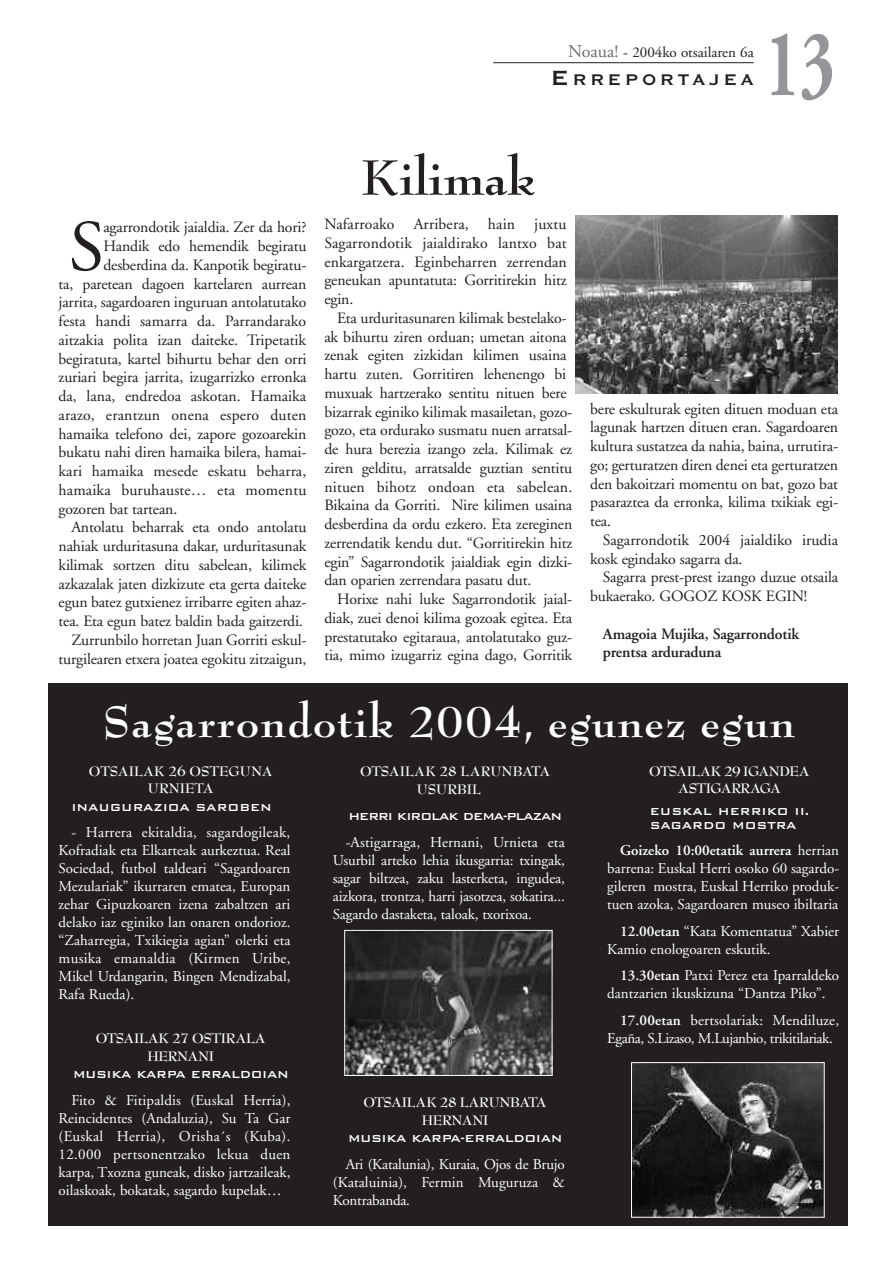
<style>
.page{position:relative;width:893px;height:1263px;background:#fff}
.page>*{position:absolute;margin:0;border:0;box-sizing:border-box;transform-origin:0 0}
.t1{font:700 95.55px "Adobe Garamond";color:#939598;scale:.7 1}
.t2{font:72.3px "Adobe Garamond";color:#231f20}
.t3{font:700 54px "Bernhard Modern";color:#231f20}
.t4{font:700 48px "Bernhard Modern";letter-spacing:.03em;color:#fff}
.t5{font:700 20.25px "Copperplate Gothic BT";letter-spacing:.17em;color:#231f20}
.t6{font:15.75px/18.8px "Adobe Garamond";letter-spacing:-.01em;color:#231f20;text-align:justify}
.t7{font:15.75px "Adobe Garamond";letter-spacing:.01em;color:#231f20}
.t8{font:600 15.75px/18.8px "Adobe Garamond";letter-spacing:-.01em;color:#231f20}
.t9{font:15px/18px "Adobe Garamond";color:#fff;text-align:justify}
.t10{font:700 15px/17.5px "Bernhard Modern";letter-spacing:-.025em;color:#fff;text-align:center}
.t11{font:15px/18px "Adobe Garamond";letter-spacing:-.03em;color:#fff}
.t12{font:700 15px/17.5px "Bernhard Modern";color:#fff;text-align:center}
.t13{font:15px "Adobe Garamond";color:#231f20}
.t14{font:500 13.5px/13.5px "Bank Gothic BT";color:#fff}
.t15{font:500 13.5px "Bank Gothic BT";letter-spacing:-.03em;color:#fff}
.t16{font:500 13.5px "Bank Gothic BT";letter-spacing:-.08em;color:#fff}
.s1{font-size:18px;color:#6c6d70}
.s2{font-size:27px}
.s3{font-weight:600}
</style>
<div class="page">
<img style="left:576px;top:216px;width:262px;height:177px">
<hr style="left:493px;top:62px;width:261px;height:1px;background:#231f20">
<div style="left:49px;top:684px;width:799px;height:542px;background:#231f20"></div>
<img style="left:346px;top:932px;width:204px;height:142px">
<div style="left:344px;top:930px;width:208px;height:146px;border:1px solid #fff"></div>
<img style="left:633px;top:1064px;width:190px;height:151px">
<div style="left:631px;top:1062px;width:194px;height:155px;border:1px solid #fff"></div>
<p class="t13" style="left:568px;top:47px;width:187px"><span class="s1">Noaua!</span> - 2004ko otsailaren 6a</p>
<p class="t5" style="left:551px;top:66px;width:205px"><span class="s2">E</span>RREPORTAJEA</p>
<h1 class="t1" style="left:765px;top:27px;width:101px">13</h1>
<h2 class="t2" style="left:69px;top:218px;width:37px">S</h2>
<p class="t6" style="left:103px;top:219px;width:205px">agarrondotik jaialdia. Zer da hori?</p>
<p class="t6" style="left:103px;top:238px;width:205px">Handik edo hemendik begiratu</p>
<p class="t6" style="left:103px;top:257px;width:205px">desberdina da. Kanpotik begiratu-</p>
<p class="t6" style="left:59px;top:276px;width:249px">ta, paretean dagoen kartelaren aurrean</p>
<p class="t6" style="left:59px;top:294px;width:249px">jarrita, sagardoaren inguruan antolatutako</p>
<p class="t6" style="left:59px;top:313px;width:249px">festa handi samarra da. Parrandarako</p>
<p class="t6" style="left:59px;top:332px;width:249px">aitzakia polita izan daiteke. Tripetatik</p>
<p class="t6" style="left:59px;top:351px;width:249px">begiratuta, kartel bihurtu behar den orri</p>
<p class="t6" style="left:59px;top:369px;width:249px">zuriari begira jarrita, izugarrizko erronka</p>
<p class="t6" style="left:59px;top:388px;width:249px">da, lana, endredoa askotan. Hamaika</p>
<p class="t7" style="left:59px;top:409px;width:249px">arazo, erantzun onena espero duten</p>
<p class="t6" style="left:59px;top:426px;width:249px">hamaika telefono dei, zapore gozoarekin</p>
<p class="t6" style="left:59px;top:444px;width:249px">bukatu nahi diren hamaika bilera, hamai-</p>
<p class="t6" style="left:59px;top:463px;width:249px">kari hamaika mesede eskatu beharra,</p>
<p class="t7" style="left:59px;top:484px;width:249px">hamaika buruhauste… eta momentu</p>
<p class="t6" style="left:59px;top:501px;width:120px">gozoren bat tartean.</p>
<p class="t6" style="left:71px;top:519px;width:237px">Antolatu beharrak eta ondo antolatu</p>
<p class="t6" style="left:59px;top:538px;width:249px">nahiak urduritasuna dakar, urduritasunak</p>
<p class="t6" style="left:59px;top:557px;width:249px">kilimak sortzen ditu sabelean, kilimek</p>
<p class="t6" style="left:59px;top:576px;width:249px">azkazalak jaten dizkizute eta gerta daiteke</p>
<p class="t6" style="left:59px;top:594px;width:249px">egun batez gutxienez irribarre egiten ahaz-</p>
<p class="t6" style="left:59px;top:613px;width:246px">tea. Eta egun batez baldin bada gaitzerdi.</p>
<p class="t6" style="left:71px;top:632px;width:237px">Zurrunbilo horretan Juan Gorriti eskul-</p>
<p class="t6" style="left:59px;top:651px;width:249px">turgilearen etxera joatea egokitu zitzaigun,</p>
<h3 class="t3" style="left:361px;top:153px;width:176px">Kilimak</h3>
<p class="t6" style="left:324px;top:216px;width:244px">Nafarroako Arribera, hain juxtu Sagarrondotik jaialdirako lantxo bat enkargatzera. Eginbeharren zerrendan geneukan apuntatuta: Gorritirekin hitz egin.</p>
<p class="t6" style="left:324px;top:310px;width:249px;text-align:left;text-indent:13px">Eta urduritasunaren kilimak bestelako&shy;ak bihurtu ziren orduan; umetan aitona zenak egiten zizkidan kilimen usaina hartu zuten. Gorritiren lehenengo bi muxuak hartzerako sentitu nituen bere bizarrak eginiko kilimak masailetan, gozo&shy;gozo, eta ordurako susmatu nuen arratsal&shy;de hura berezia izango zela. Kilimak ez ziren gelditu, arratsalde guztian sentitu nituen bihotz ondoan eta sabelean.<br>Bikaina da Gorriti. Nire kilimen usaina desberdina da ordu ezkero. Eta zereginen zerrendatik kendu dut. “Gorritirekin hitz egin” Sagarrondotik jaialdiak egin dizki&shy;dan oparien zerrendara pasatu dut.</p>
<p class="t6" style="left:324px;top:591px;width:249px;text-indent:13px">Horixe nahi luke Sagarrondotik jaial&shy;diak, zuei denoi kilima gozoak egitea. Eta prestatutako egitaraua, antolatutako guz&shy;tia, mimo izugarriz egina dago, Gorritik</p>
<p class="t6" style="left:590px;top:401px;width:249px">bere eskulturak egiten dituen moduan eta lagunak hartzen dituen eran. Sagardoaren kultura sustatzea da nahia, baina, urrutira&shy;go; gerturatzen diren denei eta gerturatzen den bakoitzari momentu on bat, gozo bat pasaraztea da erronka, kilima txikiak egi&shy;tea.</p>
<p class="t6" style="left:590px;top:532px;width:249px;text-indent:13px">Sagarrondotik 2004 jaialdiko irudia kosk egindako sagarra da.</p>
<p class="t6" style="left:590px;top:569px;width:249px;text-indent:13px">Sagarra prest-prest izango duzue otsaila bukaerako. GOGOZ KOSK EGIN!</p>
<p class="t8" style="left:603px;top:626px;width:198px">Amagoia Mujika, Sagarrondotik prentsa arduraduna</p>
<h3 class="t4" style="left:103px;top:700px;width:693px">Sagarrondotik 2004, egunez egun</h3>
<p class="t12" style="left:89px;top:763px;width:185px">OTSAILAK 26 OSTEGUNA<br>URNIETA</p>
<p class="t14" style="left:71px;top:799px;width:202px">INAUGURAZIOA SAROBEN</p>
<p class="t9" style="left:59px;top:825px;width:233px;text-indent:13px">- Harrera ekitaldia, sagardogileak, Kofradiak eta Elkarteak aurkeztua. Real Sociedad, futbol taldeari “Sagardoaren Mezulariak” ikurraren ematea, Europan zehar Gipuzkoaren izena zabaltzen ari delako iaz eginiko lan onaren ondorioz. “Zaharregia, Txikiegia agian” olerki eta musika emanaldia (Kirmen Uribe, Mikel Urdangarin, Bingen Mendizabal, Rafa Rueda).</p>
<p class="t10" style="left:96px;top:1030px;width:172px">OTSAILAK 27 OSTIRALA<br>HERNANI</p>
<p class="t15" style="left:73px;top:1066px;width:217px">MUSIKA KARPA ERRALDOIAN</p>
<p class="t9" style="left:59px;top:1092px;width:233px;text-indent:13px">Fito &amp; Fitipaldis (Euskal Herria), Reincidentes (Andaluzia), Su Ta Gar (Euskal Herria), Orisha´s (Kuba).<br>12.000 pertsonentzako lekua duen karpa, Txozna guneak, disko jartzaileak, oilaskoak, bokatak, sagardo kupelak…</p>
<p class="t10" style="left:649px;top:763px;width:162px">OTSAILAK 29 IGANDEA<br>ASTIGARRAGA</p>
<p class="t14" style="left:650px;top:804px;width:161px">EUSKAL HERRIKO II.<br>SAGARDO MOSTRA</p>
<p class="t9" style="left:607px;top:843px;width:233px;text-indent:13px"><span class="s3">Goizeko 10:00etatik aurrera</span> herrian barrena: Euskal Herri osoko 60 sagardo&shy;gileren mostra, Euskal Herriko produk&shy;tuen azoka, Sagardoaren museo ibiltaria</p>
<p class="t9" style="left:607px;top:923px;width:233px;text-indent:13px"><span class="s3">12.00etan</span> “Kata Komentatua” Xabier<br>Kamio enologoaren eskutik.</p>
<p class="t9" style="left:607px;top:968px;width:233px;text-indent:13px"><span class="s3">13.30etan</span> Patxi Perez eta Iparraldeko dantzarien ikuskizuna “Dantza Piko”.</p>
<p class="t11" style="left:607px;top:1012px;width:233px;text-indent:13px"><span class="s3">17.00etan</span> bertsolariak: Mendiluze,<br>Egaña, S.Lizaso, M.Lujanbio, trikitilariak.</p>
<p class="t12" style="left:417px;top:762px;width:135px;line-height:18px;text-align:left;text-indent:-57px">OTSAILAK 28 LARUNBATA<br>USURBIL</p>
<p class="t16" style="left:348px;top:808px;width:215px">HERRI KIROLAK DEMA-PLAZAN</p>
<p class="t9" style="left:333px;top:834px;width:233px;text-indent:13px">-Astigarraga, Hernani, Urnieta eta Usurbil arteko lehia ikusgarria: txingak, sagar biltzea, zaku lasterketa, ingudea, aizkora, trontza, harri jasotzea, sokatira...<br>Sagardo dastaketa, taloak, txorixoa.</p>
<p class="t10" style="left:363px;top:1094px;width:185px">OTSAILAK 28 LARUNBATA<br>HERNANI</p>
<p class="t15" style="left:348px;top:1130px;width:216px">MUSIKA KARPA-ERRALDOIAN</p>
<p class="t9" style="left:333px;top:1156px;width:233px;text-indent:13px">Ari (Katalunia), Kuraia, Ojos de Brujo (Kataluinia), Fermin Muguruza &amp; Kontrabanda.</p>
</div>
